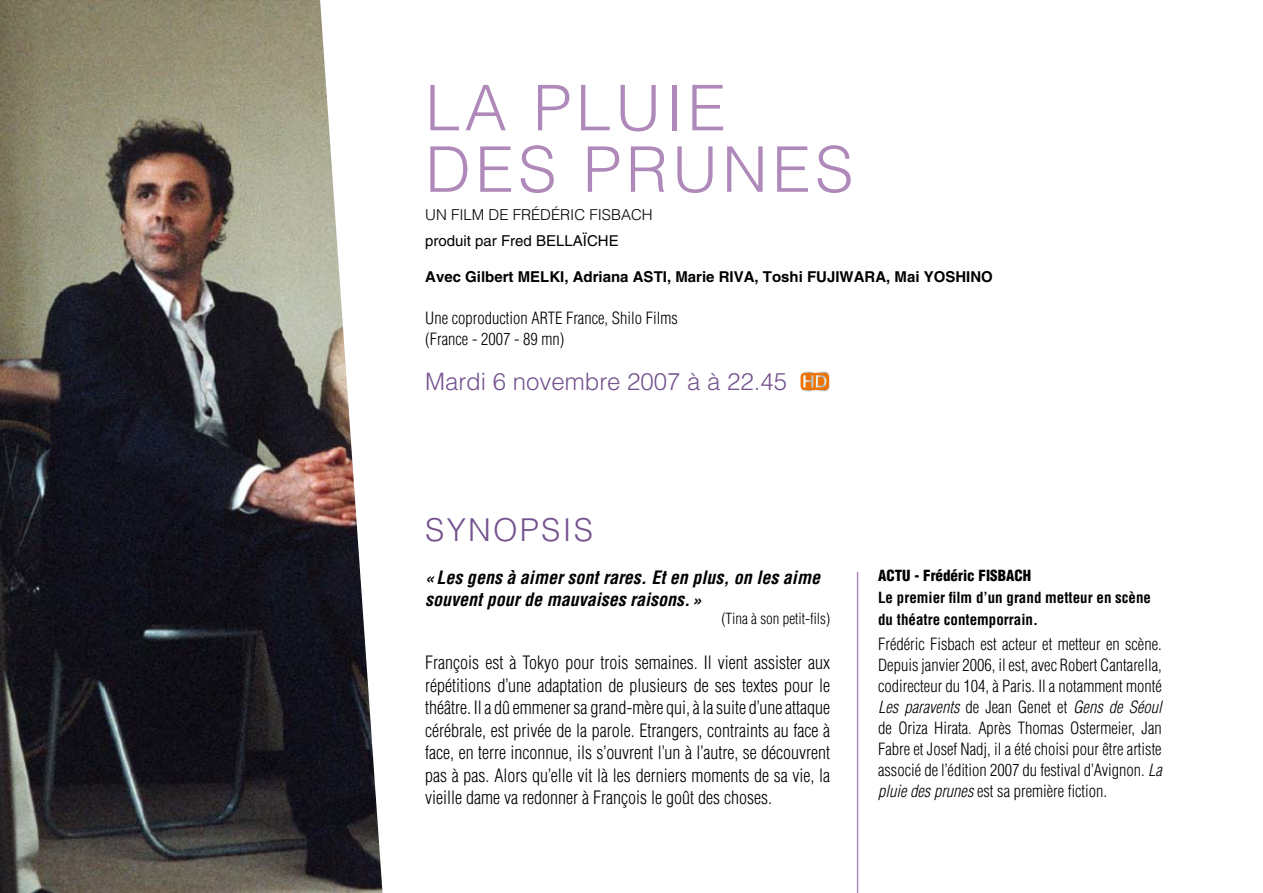
<style>
.page{position:relative;width:1263px;height:893px;background:#fff}
.page>*{position:absolute;margin:0;border:0;box-sizing:border-box;transform-origin:0 0}
.t1{font:300 63px/61.5px "Helvetica LT Std";letter-spacing:.07em;color:#af89b9}
.t2{font:300 31.5px "Helvetica LT Std";letter-spacing:.07em;color:#75538f}
.t3{font:300 24px "Helvetica LT Std";color:#75538f}
.t4{font:300 condensed 18px/22.5px "Helvetica LT Std";color:#000;text-align:justify}
.t5{font:italic 700 condensed 18px/22.5px "Helvetica LT Std";color:#000}
.t6{font:300 condensed 16.5px/21px "Helvetica LT Std";color:#000}
.t7{font:700 15px "Helvetica LT Std";color:#000}
.t8{font:700 condensed 15px/22.2px "Helvetica LT Std";color:#000}
.t9{font:300 15px "Helvetica LT Std";color:#000}
.t10{font:15px "Helvetica LT Std";color:#000}
.t11{font:300 condensed 15px "Helvetica LT Std";color:#000}
.t12{font:900 condensed 15px "Helvetica LT Std";color:#000}
.s1{font-style:italic}
</style>
<div class="page">
<img style="left:0;top:0;width:383px;height:893px">
<hr style="left:857px;top:572px;width:1px;height:321px;background:#af89b9">
<svg style="left:800px;top:372px;width:30px;height:19px"></svg>
<div style="left:799px;top:372px;width:31px;height:19px;border:1px solid #fff;border-radius:5px"></div>
<svg style="left:803px;top:375px;width:23px;height:12px"></svg>
<h1 class="t1" style="left:425px;top:77px;width:430px">LA PLUIE<br>DES PRUNES</h1>
<p class="t9" style="left:425px;top:206px;width:229px">UN FILM DE FRÉDÉRIC FISBACH</p>
<p class="t10" style="left:425px;top:232px;width:195px">produit par Fred BELLAÏCHE</p>
<p class="t7" style="left:425px;top:267px;width:569px">Avec Gilbert Melki, Adriana ASTI, Marie RIVA, Toshi FUJIWARA, Mai YOSHINO</p>
<p class="t6" style="left:425px;top:307px;width:254px">Une coproduction ARTE France, Shilo Films (France - 2007 - 89 mn)</p>
<h3 class="t3" style="left:425px;top:366px;width:363px">MARDI 6 NOVEMBRE 2007 À À 22.45</h3>
<h2 class="t2" style="left:425px;top:511px;width:169px">SYNOPSIS</h2>
<p class="t5" style="left:425px;top:566px;width:396px">« Les gens à aimer sont rares. Et en plus, on les aime souvent pour de mauvaises raisons. »</p>
<p class="t11" style="left:721px;top:609px;width:110px">(Tina à son petit-fils)</p>
<p class="t4" style="left:425px;top:651px;width:406px">François est à Tokyo pour trois semaines. Il vient assister aux répétitions d’une adaptation de plusieurs de ses textes pour le théâtre. Il a dû emmener sa grand-mère qui, à la suite d’une attaque cérébrale, est privée de la parole. Etrangers, contraints au face à face, en terre inconnue, ils s’ouvrent l’un à l’autre, se découvrent pas à pas. Alors qu’elle vit là les derniers moments de sa vie, la vieille dame va redonner à François le goût des choses.</p>
<p class="t12" style="left:878px;top:566px;width:154px">ACTU - Frédéric FISBACH</p>
<p class="t8" style="left:878px;top:586px;width:274px">Le premier film d’un grand metteur en scène du théatre contemporrain.</p>
<p class="t6" style="left:878px;top:634px;width:285px;text-align:justify">Frédéric Fisbach est acteur et metteur en scène.<br>Depuis janvier 2006, il est, avec Robert Cantarella, codirecteur du 104, à Paris. Il a notamment monté <span class="s1">Les paravents</span> de Jean Genet et <span class="s1">Gens de Séoul </span>de Oriza Hirata. Après Thomas Ostermeier, Jan Fabre et Josef Nadj, il a été choisi pour être artiste associé de l’édition 2007 du festival d’Avignon. <span class="s1">La pluie des prunes</span> est sa première fiction.</p>
</div>
